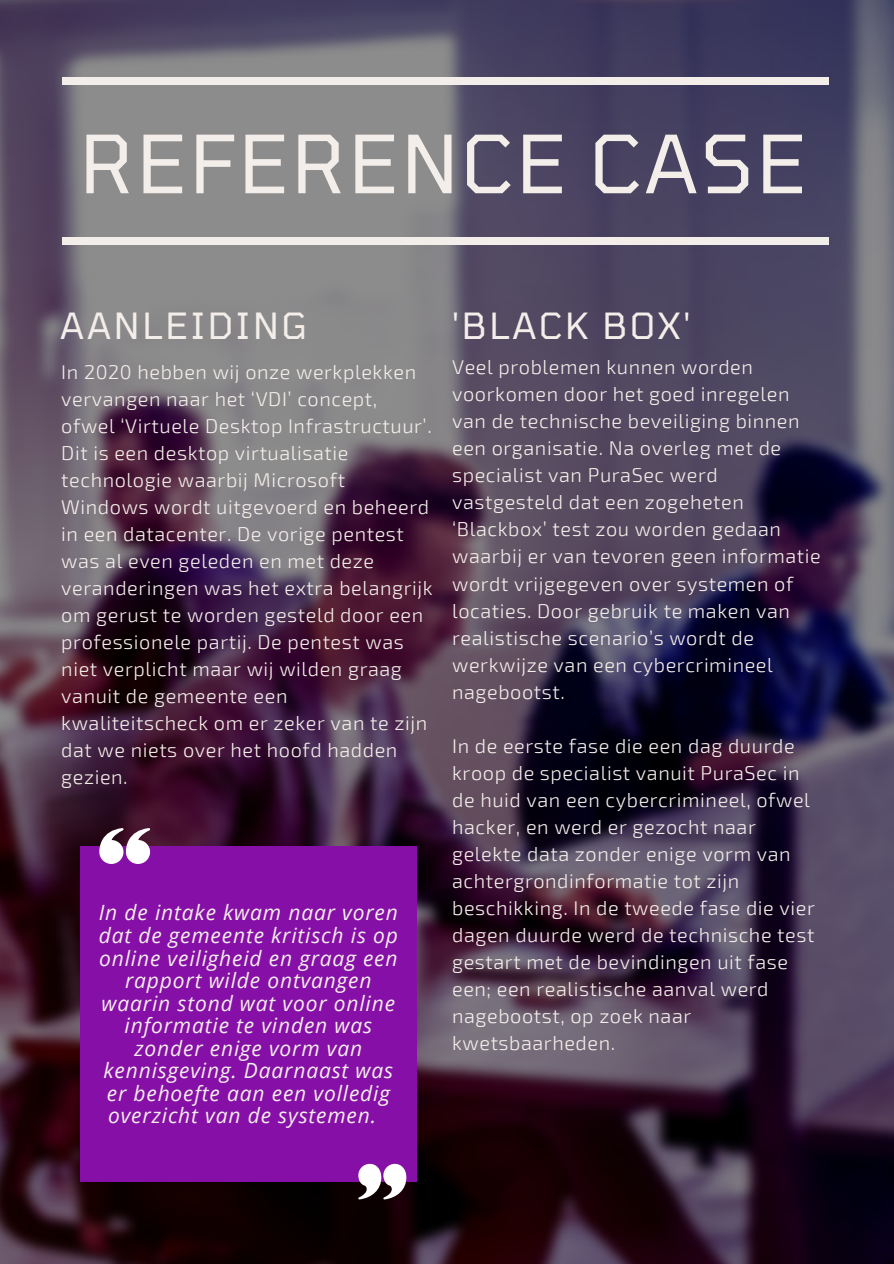
<style>
.page{position:relative;width:894px;height:1264px;background:#fff}
.page>*{position:absolute;margin:0;border:0;box-sizing:border-box;transform-origin:0 0}
.t1{font:79.5px "Tomorrow";letter-spacing:.04em;color:#f4eeea}
.t2{font:35.85px "Tomorrow";letter-spacing:.08em;color:#f4eeea}
.t3{font:italic 21px/22.5px "Open Sans";letter-spacing:.04em;color:#f4eeea;text-align:center}
.t4{font:300 19.8px/27px "Exo 2";letter-spacing:.03em;color:#f4eeea}
</style>
<div class="page">
<img style="left:0;top:0;width:893px;height:1263px">
<div style="left:62px;top:237px;width:766px;height:7px;background:#f4eeea"></div>
<div style="left:62px;top:77px;width:766px;height:7px;background:#f4eeea"></div>
<div style="left:80px;top:846px;width:336px;height:335px;background:#8610a7"></div>
<svg style="left:99px;top:828px;width:52px;height:36px"></svg>
<svg style="left:358px;top:1163px;width:48px;height:36px"></svg>
<p class="t1" style="left:79px;top:114px;width:727px">REFERENCE CASE</p>
<p class="t2" style="left:60px;top:303px;width:248px">AANLEIDING</p>
<p class="t4" style="left:61px;top:357px;width:373px">In 2020 hebben wij onze werkplekken vervangen naar het ‘VDI’ concept, ofwel ‘Virtuele Desktop Infrastructuur’.<br>Dit is een desktop virtualisatie technologie waarbij Microsoft Windows wordt uitgevoerd en beheerd in een datacenter. De vorige pentest was al even geleden en met deze veranderingen was het extra belangrijk om gerust te worden gesteld door een professionele partij. De pentest was niet verplicht maar wij wilden graag vanuit de gemeente een kwaliteitscheck om er zeker van te zijn dat we niets over het hoofd hadden gezien.</p>
<p class="t3" style="left:99px;top:901px;width:301px">In de intake kwam naar voren dat de gemeente kritisch is op online veiligheid en graag een rapport wilde ontvangen waarin stond wat voor online informatie te vinden was zonder enige vorm van kennisgeving. Daarnaast was er behoefte aan een volledig overzicht van de systemen.</p>
<p class="t2" style="left:452px;top:303px;width:239px">'BLACK BOX'</p>
<p class="t4" style="left:452px;top:353px;width:370px">Veel problemen kunnen worden voorkomen door het goed inregelen van de technische beveiliging binnen een organisatie. Na overleg met de specialist van PuraSec werd vastgesteld dat een zogeheten ‘Blackbox’ test zou worden gedaan waarbij er van tevoren geen informatie wordt vrijgegeven over systemen of locaties. Door gebruik te maken van realistische scenario’s wordt de werkwijze van een cybercrimineel nagebootst.</p>
<p class="t4" style="left:452px;top:731px;width:364px">In de eerste fase die een dag duurde kroop de specialist vanuit PuraSec in de huid van een cybercrimineel, ofwel hacker, en werd er gezocht naar gelekte data zonder enige vorm van achtergrondinformatie tot zijn beschikking. In de tweede fase die vier dagen duurde werd de technische test gestart met de bevindingen uit fase een; een realistische aanval werd nagebootst, op zoek naar kwetsbaarheden.</p>
</div>
